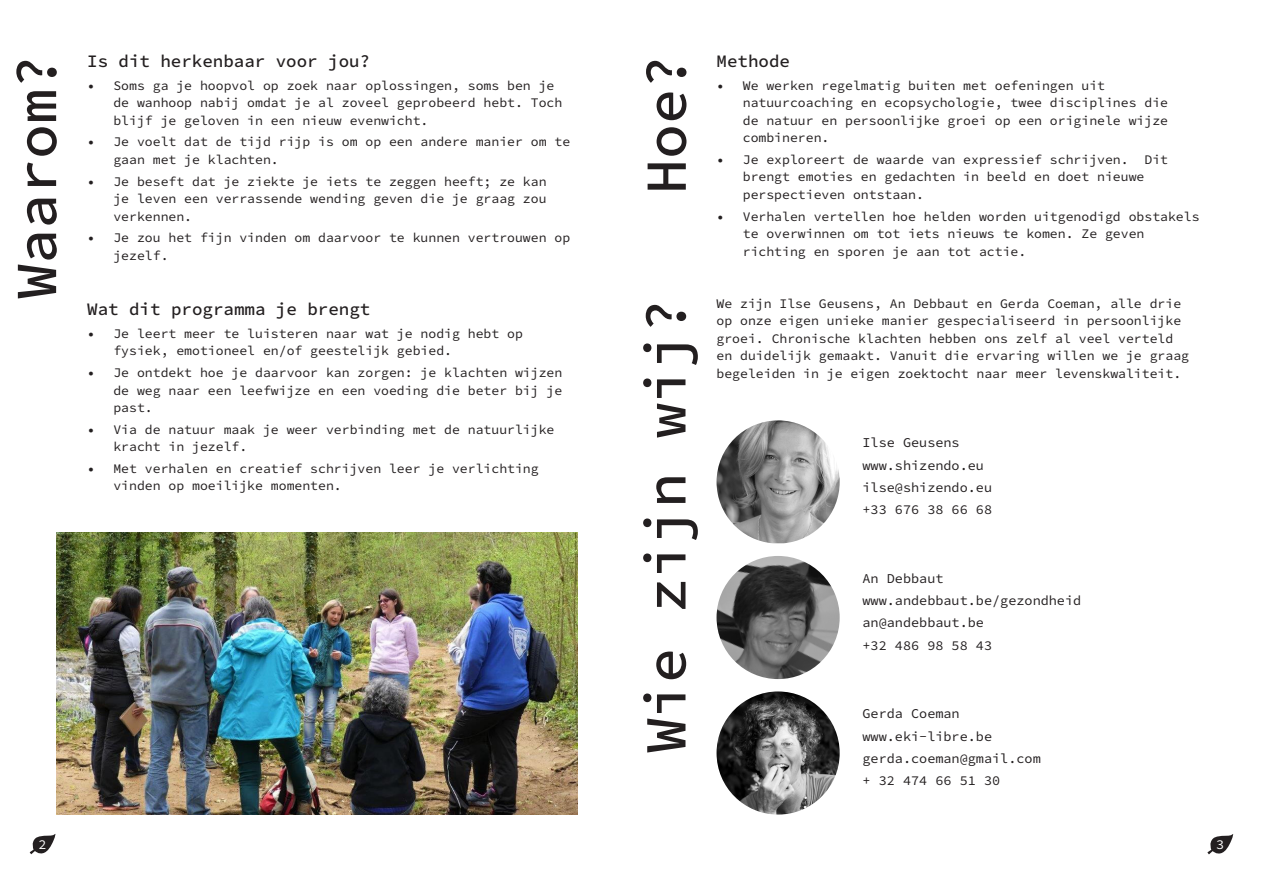
<style>
.page{position:relative;width:1263px;height:893px;background:#fff}
.page>*{position:absolute;margin:0;border:0;box-sizing:border-box;transform-origin:0 0}
.Page_Title{font:500 58.35px "Source Code Pro";color:#231f20}
.Subheading{font:500 17.55px "Source Code Pro";color:#231f20}
.Page_Text{font:13.5px "Source Code Pro";color:#231f20}
.Page_Text-2{font:13.5px "Source Code Pro";color:#fff}
.Page_Text-3{font:13.2px/17.5px "Source Code Pro";color:#231f20}
</style>
<div class="page">
<svg style="left:30px;top:834px;width:26px;height:20px"></svg>
<svg style="left:1207px;top:834px;width:26px;height:20px"></svg>
<img style="left:56px;top:533px;width:521px;height:282px">
<img style="left:716px;top:420px;width:124px;height:123px">
<img style="left:716px;top:556px;width:124px;height:123px;border-radius:62px">
<img style="left:716px;top:691px;width:124px;height:124px;border-radius:62px">
<p class="Page_Title" style="left:-6px;top:299px;width:247px;rotate:-90deg">Waarom?</p>
<p class="Subheading" style="left:87px;top:49px;width:284px">Is dit herkenbaar voor jou?</p>
<p class="Page_Text-3" style="left:113px;top:77px;width:450px;text-indent:-26px">• Soms ga je hoopvol op zoek naar oplossingen, soms ben je de wanhoop nabij omdat je al zoveel geprobeerd hebt. Toch blijf je geloven in een nieuw evenwicht.</p>
<p class="Page_Text-3" style="left:113px;top:133px;width:458px;text-indent:-26px">• Je voelt dat de tijd rijp is om op een andere manier om te gaan met je klachten.</p>
<p class="Page_Text-3" style="left:113px;top:172px;width:435px;text-align:justify;text-indent:-26px">• Je beseft dat je ziekte je iets te zeggen heeft; ze kan je leven een verrassende wending geven die je graag zou verkennen.</p>
<p class="Page_Text-3" style="left:113px;top:229px;width:458px;text-indent:-26px">• Je zou het fijn vinden om daarvoor te kunnen vertrouwen op jezelf.</p>
<p class="Subheading" style="left:87px;top:297px;width:285px">Wat dit programma je brengt</p>
<p class="Page_Text-3" style="left:113px;top:325px;width:411px;text-indent:-26px">• Je leert meer te luisteren naar wat je nodig hebt op fysiek, emotioneel en/of geestelijk gebied.</p>
<p class="Page_Text-3" style="left:113px;top:364px;width:450px;text-align:justify;text-indent:-26px">• Je ontdekt hoe je daarvoor kan zorgen: je klachten wijzen de weg naar een leefwijze en een voeding die beter bij je past.</p>
<p class="Page_Text-3" style="left:113px;top:421px;width:443px;text-indent:-26px">• Via de natuur maak je weer verbinding met de natuurlijke kracht in jezelf.</p>
<p class="Page_Text-3" style="left:113px;top:460px;width:427px;text-indent:-26px">• Met verhalen en creatief schrijven leer je verlichting vinden op moeilijke momenten.</p>
<p class="Page_Title" style="left:624px;top:194px;width:142px;rotate:-90deg">Hoe?</p>
<p class="Subheading" style="left:717px;top:49px;width:75px">Methode</p>
<p class="Page_Text-3" style="left:743px;top:77px;width:427px;text-indent:-26px">• We werken regelmatig buiten met oefeningen uit natuurcoaching en ecopsychologie, twee disciplines die de natuur en persoonlijke groei op een originele wijze combineren.</p>
<p class="Page_Text-3" style="left:743px;top:151px;width:427px;text-indent:-26px">• Je exploreert de waarde van expressief schrijven. Dit brengt emoties en gedachten in beeld en doet nieuwe perspectieven ontstaan.</p>
<p class="Page_Text-3" style="left:743px;top:207px;width:458px;text-indent:-26px">• Verhalen vertellen hoe helden worden uitgenodigd obstakels te overwinnen om tot iets nieuws te komen. Ze geven richting en sporen je aan tot actie.</p>
<p class="Page_Title" style="left:624px;top:753px;width:457px;rotate:-90deg">Wie zijn wij?</p>
<p class="Page_Text-3" style="left:716px;top:295px;width:474px">We zijn Ilse Geusens, An Debbaut en Gerda Coeman, alle drie op onze eigen unieke manier gespecialiseerd in persoonlijke groei. Chronische klachten hebben ons zelf al veel verteld en duidelijk gemaakt. Vanuit die ervaring willen we je graag begeleiden in je eigen zoektocht naar meer levenskwaliteit.</p>
<p class="Page_Text" style="left:862px;top:433px;width:99px">Ilse Geusens</p>
<p class="Page_Text" style="left:862px;top:455px;width:123px">www.shizendo.eu</p>
<p class="Page_Text" style="left:862px;top:478px;width:131px">ilse@shizendo.eu</p>
<p class="Page_Text" style="left:862px;top:500px;width:131px">+33 676 38 66 68</p>
<p class="Page_Text" style="left:862px;top:569px;width:82px">An Debbaut</p>
<p class="Page_Text" style="left:862px;top:591px;width:220px">www.andebbaut.be/gezondheid</p>
<p class="Page_Text" style="left:862px;top:613px;width:123px">an@andebbaut.be</p>
<p class="Page_Text" style="left:862px;top:635px;width:131px">+32 486 98 58 43</p>
<p class="Page_Text" style="left:862px;top:704px;width:99px">Gerda Coeman</p>
<p class="Page_Text" style="left:862px;top:726px;width:131px">www.eki-libre.be</p>
<p class="Page_Text" style="left:862px;top:749px;width:180px">gerda.coeman@gmail.com</p>
<p class="Page_Text" style="left:862px;top:771px;width:139px">+ 32 474 66 51 30</p>
<p class="Page_Text-2" style="left:39px;top:835px;width:10px">2</p>
<p class="Page_Text-2" style="left:1216px;top:835px;width:10px">3</p>
</div>
